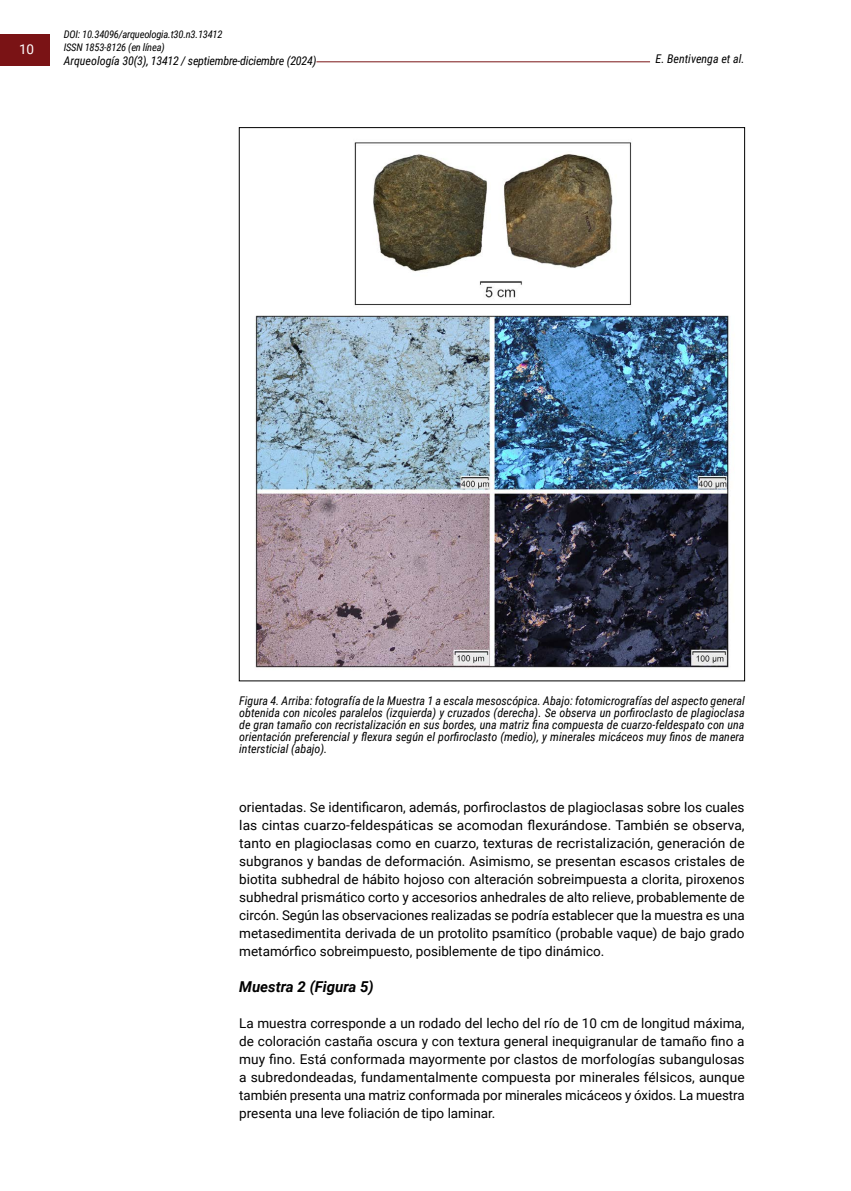
<style>
.page{position:relative;width:851px;height:1191px;background:#fff}
.page>*{position:absolute;margin:0;border:0;box-sizing:border-box;transform-origin:0 0}
.t1{font:italic 700 15px "Roboto";color:#000}
.t2{font:13.5px/18px "Roboto";color:#000;text-align:justify}
.t3{font:13.5px "Roboto";color:#fff}
.t4{font:italic 12px/12px "Roboto Condensed";color:#000;text-align:justify}
.t5{font:italic 12px "Roboto Condensed";letter-spacing:-.02em;color:#000}
.t6{font:italic 10.5px/12.6px "Roboto Condensed";letter-spacing:-.02em;color:#000}
</style>
<div class="page">
<hr style="left:204px;top:61px;width:529px;height:1px;background:#7a1315">
<div style="left:64px;top:55px;width:252px;height:15px;background:#fff"></div>
<div style="left:0;top:35px;width:50px;height:31px;background:#7a1315"></div>
<div style="left:650px;top:52px;width:94px;height:15px;background:#fff"></div>
<img style="left:255px;top:142px;width:474px;height:526px">
<p class="t3" style="left:19px;top:39px;width:16px">10</p>
<p class="t6" style="left:64px;top:28px;width:160px">DOI: 10.34096/arqueologia.t30.n3.13412<br>ISSN 1853-8126 (en línea)</p>
<p class="t5" style="left:64px;top:52px;width:254px">Arqueología 30(3), 13412 / septiembre-diciembre (2024)</p>
<p class="t4" style="left:655px;top:52px;width:91px">E. Bentivenga et al.</p>
<p class="t4" style="left:239px;top:694px;width:507px">Figura 4. Arriba: fotografía de la Muestra 1 a escala mesoscópica. Abajo: fotomicrografías del aspecto general obtenida con nicoles paralelos (izquierda) y cruzados (derecha). Se observa un porfiroclasto de plagioclasa de gran tamaño con recristalización en sus bordes, una matriz fina compuesta de cuarzo-feldespato con una orientación preferencial y flexura según el porfiroclasto (medio), y minerales micáceos muy finos de manera intersticial (abajo).</p>
<p class="t2" style="left:239px;top:797px;width:507px">orientadas. Se identificaron, además, porfiroclastos de plagioclasas sobre los cuales las cintas cuarzo-feldespáticas se acomodan flexurándose. También se observa, tanto en plagioclasas como en cuarzo, texturas de recristalización, generación de subgranos y bandas de deformación. Asimismo, se presentan escasos cristales de biotita subhedral de hábito hojoso con alteración sobreimpuesta a clorita, piroxenos subhedral prismático corto y accesorios anhedrales de alto relieve, probablemente de circón. Según las observaciones realizadas se podría establecer que la muestra es una metasedimentita derivada de un protolito psamítico (probable vaque) de bajo grado metamórfico sobreimpuesto, posiblemente de tipo dinámico.</p>
<p class="t1" style="left:239px;top:976px;width:136px">Muestra 2 (Figura 5)</p>
<p class="t2" style="left:239px;top:1013px;width:507px">La muestra corresponde a un rodado del lecho del río de 10 cm de longitud máxima, de coloración castaña oscura y con textura general inequigranular de tamaño fino a muy fino. Está conformada mayormente por clastos de morfologías subangulosas a subredondeadas, fundamentalmente compuesta por minerales félsicos, aunque también presenta una matriz conformada por minerales micáceos y óxidos. La muestra presenta una leve foliación de tipo laminar.</p>
</div>
